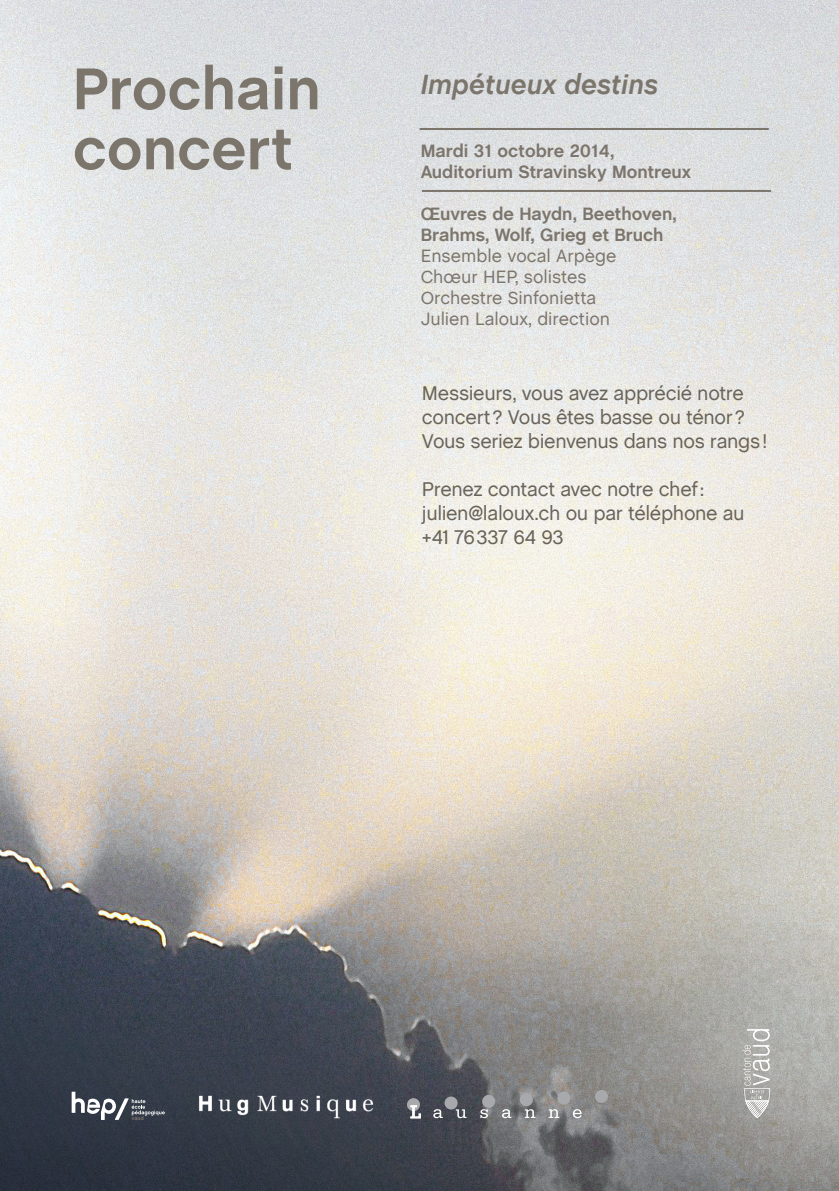
<style>
.page{position:relative;width:839px;height:1191px;background:#fff}
.page>*{position:absolute;margin:0;border:0;box-sizing:border-box;transform-origin:0 0}
.TITRE{font:700 60px/60px "Chalet Book TT";letter-spacing:.005em;color:#7c756c}
.t1{font:italic 700 28px "Chalet Book TT";color:#7c756c}
.TITRE-2{font:20px/24px "Chalet Book TT";letter-spacing:-.02em;color:#69635a}
.t2{font:700 18px/21px "Chalet Book TT";color:#7c756c}
.t3{font:18px/21px "Chalet Book TT";color:#7c756c}
</style>
<div class="page">
<img style="left:0;top:0;width:838px;height:1191px">
<svg style="left:742px;top:1029px;width:27px;height:89px;background:#bcbcb8"></svg>
<svg style="left:72px;top:1092px;width:93px;height:28px;background:#626771"></svg>
<svg style="left:501px;top:1109px;width:10px;height:9px"></svg>
<svg style="left:433px;top:1096px;width:33px;height:22px"></svg>
<svg style="left:480px;top:1095px;width:15px;height:23px"></svg>
<svg style="left:519px;top:1093px;width:16px;height:25px"></svg>
<svg style="left:548px;top:1091px;width:33px;height:27px"></svg>
<svg style="left:594px;top:1090px;width:14px;height:13px"></svg>
<svg style="left:406px;top:1098px;width:15px;height:20px"></svg>
<img style="left:197px;top:1093px;width:177px;height:25px">
<hr style="left:422px;top:190px;width:348px;height:2px;background:#7c756c">
<hr style="left:419px;top:128px;width:349px;height:2px;background:#7c756c">
<p class="TITRE" style="left:73px;top:58px;width:249px">Prochain concert</p>
<p class="t1" style="left:420px;top:68px;width:239px">Impétueux destins</p>
<p class="t2" style="left:420px;top:140px;width:271px">Mardi 31 octobre 2014,<br>Auditorium Stravinsky Montreux</p>
<p class="t2" style="left:420px;top:203px;width:257px">Œuvres de Haydn, Beethoven,<br>Brahms, Wolf, Grieg et Bruch</p>
<p class="t3" style="left:420px;top:245px;width:197px">Ensemble vocal Arpège<br>Chœur HEP, solistes</p>
<p class="t3" style="left:420px;top:287px;width:177px">Orchestre Sinfonietta</p>
<p class="t3" style="left:420px;top:308px;width:191px">Julien Laloux, direction</p>
<p class="TITRE-2" style="left:422px;top:381px;width:347px">Messieurs, vous avez apprécié notre concert? Vous êtes basse ou ténor?<br>Vous seriez bienvenus dans nos rangs!</p>
<p class="TITRE-2" style="left:422px;top:477px;width:324px">Prenez contact avec notre chef: julien@laloux.ch ou par téléphone au</p>
<p class="TITRE-2" style="left:422px;top:525px;width:143px">+41 76337 64 93</p>
</div>
